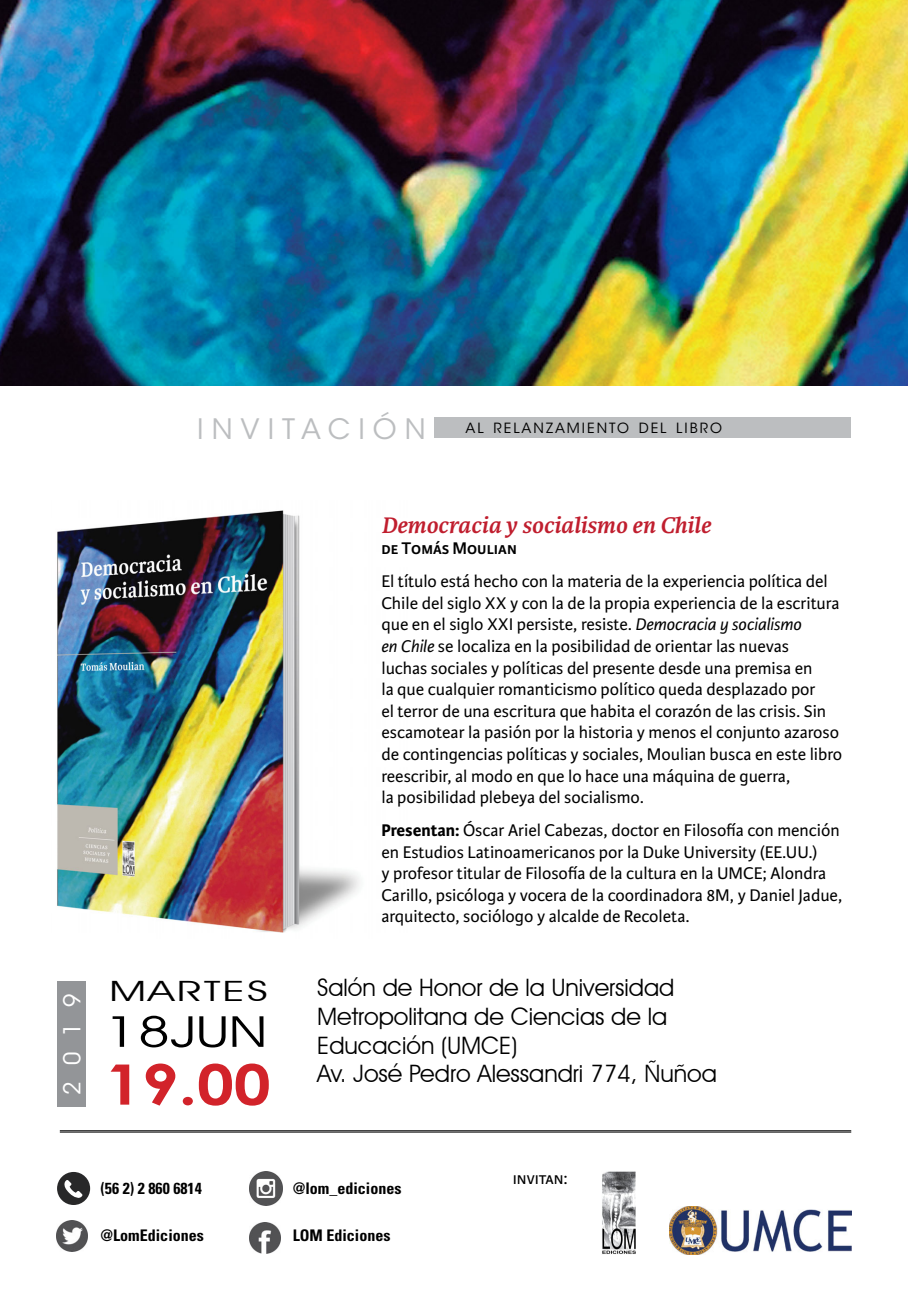
<style>
.page{position:relative;width:908px;height:1304px;background:#fff}
.page>*{position:absolute;margin:0;border:0;box-sizing:border-box;transform-origin:0 0}
.t1{font:700 55.8px "Century Gothic";color:#d2232a;scale:1.18 1}
.t2{font:43px "Avant Garde IT Cby BT";color:#000;scale:1.35 1}
.t3{font:28px "ITC Avant Garde Std";letter-spacing:.285em;color:#bcbec0}
.t4{font:28px "Avant Garde IT Cby BT";letter-spacing:.05em;color:#000;scale:1.59 1}
.t5{font:24px/28.8px "Avant Garde IT Cby BT";color:#000}
.t6{font:italic 700 24px "Karmina";color:#c01e2e}
.t7{font:23.2px "ITC Avant Garde Std";color:#fff}
.t8{font:18px/21.6px "Karmina Sans";color:#000}
.t9{font:600 18px "Karmina Sans";color:#000}
.t10{font:700 condensed 16px "Univers LT Std";color:#000}
.t11{font:14px "ITC Avant Garde Std";letter-spacing:.145em;color:#000}
.s1{font-style:italic}
.s2{font-weight:700}
</style>
<div class="page">
<img style="left:56px;top:510px;width:303px;height:423px">
<hr style="left:60px;top:1130px;width:790px;height:1px;background:#000">
<hr style="left:60px;top:1132px;width:790px;height:1px;background:#000">
<div style="left:57px;top:981px;width:29px;height:125px;background:#939598"></div>
<img style="left:0;top:0;width:907px;height:386px">
<img style="left:602px;top:1171px;width:33px;height:83px">
<div style="left:434px;top:417px;width:416px;height:21px;background:#bcbec0"></div>
<img style="left:249px;top:1172px;width:33px;height:33px">
<img style="left:249px;top:1222px;width:31px;height:32px">
<img style="left:57px;top:1220px;width:30px;height:31px">
<div style="left:57px;top:1172px;width:33px;height:33px;background:#282829;border-radius:50%"></div>
<svg style="left:64px;top:1180px;width:18px;height:18px"></svg>
<img style="left:669px;top:1206px;width:181px;height:48px">
<h3 class="t3" style="left:197px;top:413px;width:230px">INVITACIÓN</h3>
<p class="t11" style="left:465px;top:420px;width:258px">AL RELANZAMIENTO DEL LIBRO</p>
<p class="t7" style="left:59px;top:1095px;width:103px;rotate:-90deg">2 0 1 9</p>
<h3 class="t4" style="left:109px;top:974px;width:101px">MARTES</h3>
<h2 class="t2" style="left:105px;top:1005px;width:122px">18JUN</h2>
<h1 class="t1" style="left:105px;top:1049px;width:142px">19.00</h1>
<h3 class="t6" style="left:381px;top:511px;width:331px">Democracia y socialismo en Chile</h3>
<p class="t9" style="left:381px;top:538px;width:137px">de Tomás Moulian</p>
<p class="t8" style="left:381px;top:572px;width:462px">El título está hecho con la materia de la experiencia política del Chile del siglo XX y con la de la propia experiencia de la escritura que en el siglo XXI persiste, resiste. <span class="s1">Democracia y socialismo<br>en Chile</span> se localiza en la posibilidad de orientar las nuevas<br>luchas sociales y políticas del presente desde una premisa en<br>la que cualquier romanticismo político queda desplazado por<br>el terror de una escritura que habita el corazón de las crisis. Sin escamotear la pasión por la historia y menos el conjunto azaroso de contingencias políticas y sociales, Moulian busca en este libro reescribir, al modo en que lo hace una máquina de guerra,<br>la posibilidad plebeya del socialismo.</p>
<p class="t8" style="left:381px;top:821px;width:462px"><span class="s2">Presentan:</span> Óscar Ariel Cabezas, doctor en Filosofía con mención en Estudios Latinoamericanos por la Duke University (EE.UU.)<br>y profesor titular de Filosofía de la cultura en la UMCE; Alondra Carillo, psicóloga y vocera de la coordinadora 8M, y Daniel Jadue, arquitecto, sociólogo y alcalde de Recoleta.</p>
<h3 class="t5" style="left:317px;top:973px;width:401px">Salón de Honor de la Universidad<br>Metropolitana de Ciencias de la<br>Educación (UMCE)<br>Av. José Pedro Alessandri 774, Ñuñoa</h3>
<p class="t10" style="left:100px;top:1179px;width:103px">(56 2) 2 860 6814</p>
<p class="t10" style="left:100px;top:1226px;width:105px">@LomEdiciones</p>
<p class="t10" style="left:292px;top:1226px;width:99px">LOM Ediciones</p>
<p class="t10" style="left:292px;top:1179px;width:110px">@lom_ediciones</p>
<p class="t8" style="left:512px;top:1169px;width:56px">invitan:</p>
</div>
